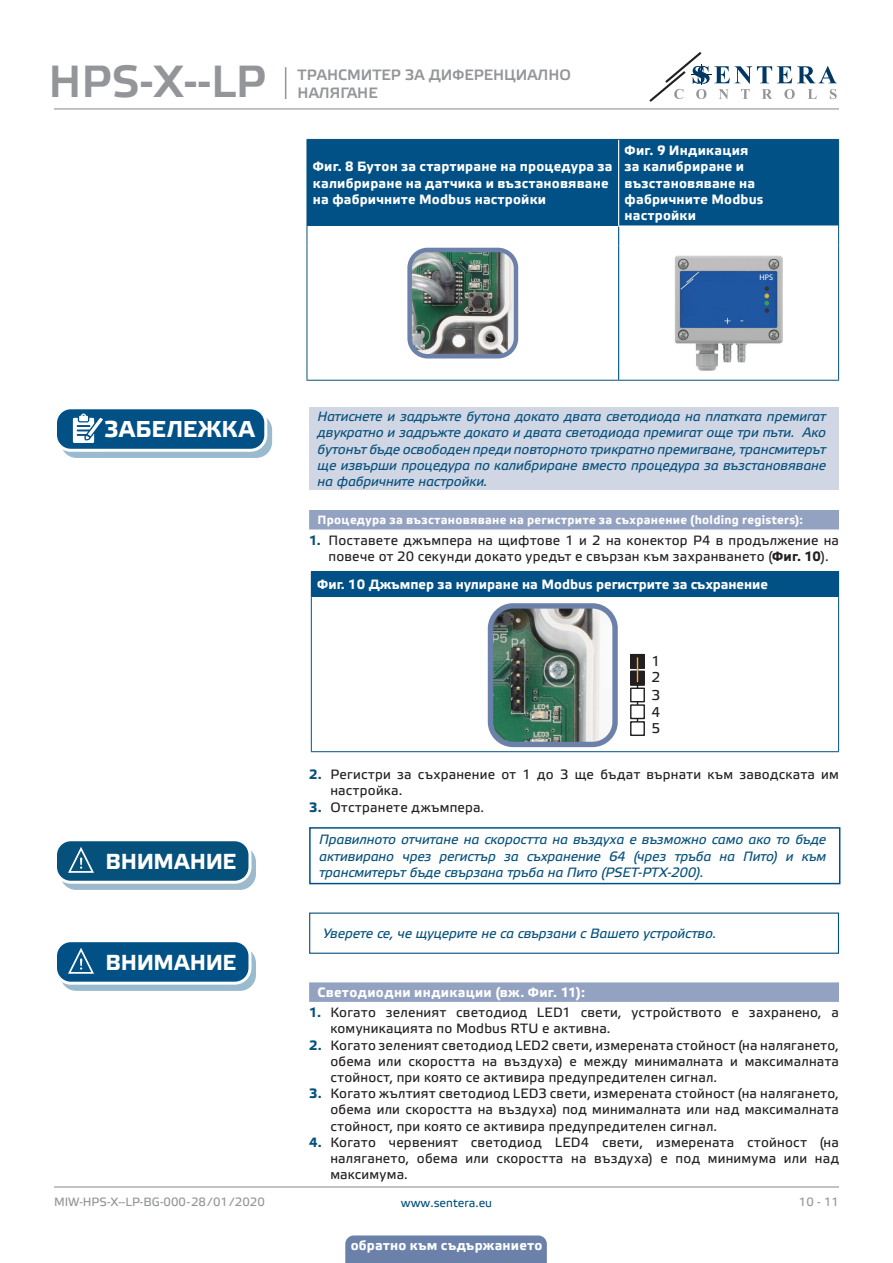
<style>
.page{position:relative;width:893px;height:1263px;background:#fff}
.page>*{position:absolute;margin:0;border:0;box-sizing:border-box;transform-origin:0 0}
.t1{font:45px "Etelka Medium Pro";color:#939598}
.t2{font:700 22.95px "Etelka Text Pro";letter-spacing:.02em;color:#fff}
.t3{font:700 21.75px "Etelka Text Pro";letter-spacing:-.02em;color:#fff}
.t4{font:15px "Etelka Medium Pro";color:#939598}
.t5{font:14.25px "Etelka Text Pro";color:#231f20}
.t6{font:13.5px/16.2px "Etelka Text Pro";letter-spacing:.015em;color:#231f20}
.attention{font:italic 13.5px/16.2px "Etelka Text Pro";letter-spacing:-.01em;color:#06517c;text-align:justify}
.table_text{font:700 13.5px/16.2px "Etelka Text Pro";letter-spacing:.015em;color:#fff}
.head-table{font:700 13.5px "Etelka Text Pro";color:#fff}
.Number-roman{font:700 13.5px "Etelka Text Pro";letter-spacing:.025em;color:#fff}
.Number-roman-2{font:700 12px "Etelka Text Pro";letter-spacing:.025em;color:#fff}
.t7{font:12px "Etelka Text Pro";color:#939598}
.t8{font:12px "Etelka Text Pro";color:#06517c}
.t9{font:8.1px "Myriad Pro";color:#fff}
.s1{font-weight:700;color:#06517c}
.s2{font-weight:700}
</style>
<div class="page">
<hr style="left:54px;top:108px;width:785px;height:1px;background:#939598">
<hr style="left:54px;top:1186px;width:785px;height:1px;background:#939598">
<svg style="left:649px;top:52px;width:188px;height:50px"></svg>
<div style="left:345px;top:1235px;width:202px;height:28px;background:#6c81aa"></div>
<div style="left:309px;top:510px;width:530px;height:19px;background:#94a2c2"></div>
<div style="left:309px;top:982px;width:530px;height:20px;background:#94a2c2"></div>
<div style="left:308px;top:140px;width:530px;height:86px;background:#015186"></div>
<hr style="left:618px;top:140px;width:1px;height:86px;background:#fff">
<svg style="left:618px;top:227px;width:1px;height:19px"></svg>
<hr style="left:618px;top:246px;width:1px;height:134px;background:#015186">
<hr style="left:307px;top:380px;width:312px;height:1px;background:#06517c">
<hr style="left:307px;top:139px;width:312px;height:1px;background:#06517c">
<hr style="left:307px;top:140px;width:1px;height:86px;background:#06517c">
<hr style="left:619px;top:139px;width:220px;height:1px;background:#06517c">
<hr style="left:838px;top:140px;width:1px;height:86px;background:#06517c">
<svg style="left:307px;top:226px;width:1px;height:20px"></svg>
<hr style="left:307px;top:246px;width:1px;height:134px;background:#06517c">
<svg style="left:838px;top:226px;width:1px;height:20px"></svg>
<hr style="left:838px;top:246px;width:1px;height:134px;background:#06517c">
<hr style="left:619px;top:380px;width:220px;height:1px;background:#06517c">
<img style="left:412px;top:253px;width:101px;height:100px">
<div style="left:407px;top:248px;width:111px;height:110px;border:4px solid #6c81aa;border-radius:18px"></div>
<img style="left:674px;top:256px;width:109px;height:114px">
<div style="left:757px;top:274px;width:18px;height:6px;background:#2057a3"></div>
<div style="left:701px;top:282px;width:56px;height:23px;background:#2057a3"></div>
<svg style="left:764px;top:286px;width:5px;height:27px"></svg>
<div style="left:61px;top:415px;width:210px;height:42px;background:#9abacf;border-radius:15px"></div>
<div style="left:61px;top:414px;width:211px;height:44px;border:1px solid #015186;border-radius:15px"></div>
<div style="left:56px;top:408px;width:210px;height:42px;background:#015186;border-radius:15px"></div>
<div style="left:54px;top:406px;width:213px;height:46px;border:3px solid #fff;border-radius:15px"></div>
<svg style="left:73px;top:413px;width:36px;height:38px"></svg>
<div style="left:309px;top:407px;width:530px;height:83px;background:#d1d6e4"></div>
<div style="left:311px;top:572px;width:528px;height:25px;background:#015186"></div>
<hr style="left:311px;top:571px;width:528px;height:1px;background:#015186">
<hr style="left:311px;top:597px;width:1px;height:154px;background:#015186">
<hr style="left:311px;top:751px;width:528px;height:1px;background:#015186">
<hr style="left:838px;top:597px;width:1px;height:154px;background:#015186">
<img style="left:494px;top:609px;width:118px;height:132px">
<div style="left:488px;top:603px;width:130px;height:144px;border:5px solid #6c81aa;border-radius:23px"></div>
<hr style="left:637px;top:661px;width:1px;height:67px;background:#231f20">
<div style="left:631px;top:688px;width:13px;height:14px;background:#fff"></div>
<div style="left:630px;top:687px;width:15px;height:15px;border:1px solid #231f20"></div>
<div style="left:631px;top:705px;width:13px;height:13px;background:#fff"></div>
<div style="left:630px;top:704px;width:15px;height:15px;border:1px solid #231f20"></div>
<div style="left:631px;top:722px;width:13px;height:13px;background:#fff"></div>
<div style="left:630px;top:721px;width:15px;height:15px;border:1px solid #231f20"></div>
<svg style="left:632px;top:656px;width:11px;height:11px"></svg>
<div style="left:630px;top:654px;width:15px;height:15px;border:1px solid #231f20"></div>
<svg style="left:632px;top:673px;width:11px;height:11px"></svg>
<div style="left:630px;top:671px;width:15px;height:15px;border:1px solid #231f20"></div>
<svg style="left:637px;top:657px;width:1px;height:25px"></svg>
<div style="left:61px;top:847px;width:194px;height:42px;background:#9cbacb;border-radius:15px"></div>
<div style="left:60px;top:846px;width:196px;height:44px;border:1px solid #06517c;border-radius:15px"></div>
<div style="left:56px;top:840px;width:194px;height:42px;background:#06517c;border-radius:15px"></div>
<div style="left:54px;top:838px;width:197px;height:46px;border:3px solid #fff;border-radius:15px"></div>
<svg style="left:67px;top:847px;width:38px;height:36px"></svg>
<div style="left:309px;top:827px;width:531px;height:57px;border:2px solid #015186"></div>
<div style="left:309px;top:912px;width:530px;height:42px;border:1px solid #06517c"></div>
<div style="left:61px;top:948px;width:194px;height:42px;background:#9abacf;border-radius:15px"></div>
<div style="left:60px;top:947px;width:196px;height:44px;border:1px solid #015186;border-radius:15px"></div>
<div style="left:56px;top:941px;width:194px;height:42px;background:#015186;border-radius:15px"></div>
<div style="left:54px;top:939px;width:197px;height:46px;border:3px solid #fff;border-radius:15px"></div>
<svg style="left:67px;top:948px;width:38px;height:36px"></svg>
<hr style="left:285px;top:67px;width:1px;height:32px;background:#939598">
<h1 class="t1" style="left:48px;top:57px;width:219px">HPS-X--LP</h1>
<p class="t4" style="left:298px;top:66px;width:275px">ТРАНСМИТЕР ЗА ДИФЕРЕНЦИАЛНО</p>
<p class="t4" style="left:298px;top:84px;width:81px">НАЛЯГАНЕ</p>
<p class="table_text" style="left:313px;top:159px;width:301px">Фиг. 8 Бутон за стартиране на процедура за калибриране на датчика и възстановяване на фабричните Modbus настройки</p>
<p class="table_text" style="left:625px;top:143px;width:140px">Фиг. 9 Индикация за калибриране и възстановяване на фабричните Modbus настройки</p>
<p class="t9" style="left:760px;top:272px;width:15px">HPS</p>
<p class="t2" style="left:104px;top:417px;width:152px">ЗАБЕЛЕЖКА</p>
<p class="attention" style="left:318px;top:409px;width:510px">Натиснете и задръжте бутона докато двата светодиода на платката премигат двукратно и задръжте докато и двата светодиода премигат още три пъти. Ако бутонът бъде освободен преди повторното трикратно премигване, трансмитерът ще извърши процедура по калибриране вместо процедура за възстановяване на фабричните настройки.</p>
<p class="Number-roman-2" style="left:318px;top:514px;width:487px">Процедура за възстановяване на регистрите за съхранение (holding registers):</p>
<p class="t6" style="left:329px;top:533px;width:512px;text-indent:-20px"><span class="s1">1.</span> Поставете джъмпера на щифтове 1 и 2 на конектор Р4 в продължение на повече от 20 секунди докато уредът е свързан към захранването (<span class="s2">Фиг. 10</span>).</p>
<p class="head-table" style="left:317px;top:577px;width:452px">Фиг. 10 Джъмпер за нулиране на Modbus регистрите за съхранение</p>
<p class="t3" style="left:105px;top:849px;width:132px">ВНИМАНИЕ</p>
<p class="t3" style="left:105px;top:950px;width:132px">ВНИМАНИЕ</p>
<p class="t5" style="left:652px;top:654px;width:10px">1</p>
<p class="t5" style="left:652px;top:670px;width:10px">2</p>
<p class="t5" style="left:652px;top:687px;width:10px">3</p>
<p class="t5" style="left:652px;top:704px;width:10px">4</p>
<p class="t5" style="left:652px;top:721px;width:10px">5</p>
<p class="t6" style="left:330px;top:767px;width:510px;text-indent:-21px"><span class="s1">2.</span> Регистри за съхранение от 1 до 3 ще бъдат върнати към заводската им настройка.</p>
<p class="t6" style="left:309px;top:800px;width:177px"><span class="s1">3.</span> Отстранете джъмпера.</p>
<p class="attention" style="left:319px;top:832px;width:509px">Правилното отчитане на скоростта на въздуха е възможно само ако то бъде активирано чрез регистър за съхранение 64 (чрез тръба на Пито) и към трансмитерът бъде свързана тръба на Пито (PSET-PTX-200).</p>
<p class="attention" style="left:323px;top:926px;width:395px">Уверете се, че щуцерите не са свързани с Вашето устройство.</p>
<p class="Number-roman" style="left:318px;top:985px;width:269px">Светодиодни индикации (вж. Фиг. 11):</p>
<p class="t6" style="left:330px;top:1005px;width:510px;text-indent:-21px"><span class="s1">1.</span> Когато зеленият светодиод LED1 свети, устройството е захранено, а комуникацията по Modbus RTU е активна.</p>
<p class="t6" style="left:330px;top:1038px;width:510px;text-align:justify;text-indent:-21px"><span class="s1">2.</span> Когато зеленият светодиод LED2 свети, измерената стойност (на налягането, обема или скоростта на въздуха) е между минималната и максималната стойност, при която се активира предупредителен сигнал.</p>
<p class="t6" style="left:330px;top:1086px;width:510px;text-align:justify;text-indent:-21px"><span class="s1">3.</span> Когато жълтият светодиод LED3 свети, измерената стойност (на налягането, обема или скоростта на въздуха) под минималната или над максималната стойност, при която се активира предупредителен сигнал.</p>
<p class="t6" style="left:330px;top:1135px;width:510px;text-align:justify;text-indent:-21px"><span class="s1">4.</span> Когато червеният светодиод LED4 свети, измерената стойност (на налягането, обема или скоростта на въздуха) е под минимума или над максимума.</p>
<p class="t7" style="left:54px;top:1195px;width:212px">MIW-HPS-X--LP-BG-000 - 28 / 01 / 2020</p>
<p class="t8" style="left:401px;top:1196px;width:93px">www.sentera.eu</p>
<p class="t7" style="left:799px;top:1195px;width:42px">10 - 11</p>
<p class="table_text" style="left:351px;top:1238px;width:193px">обратно към съдържанието</p>
</div>
